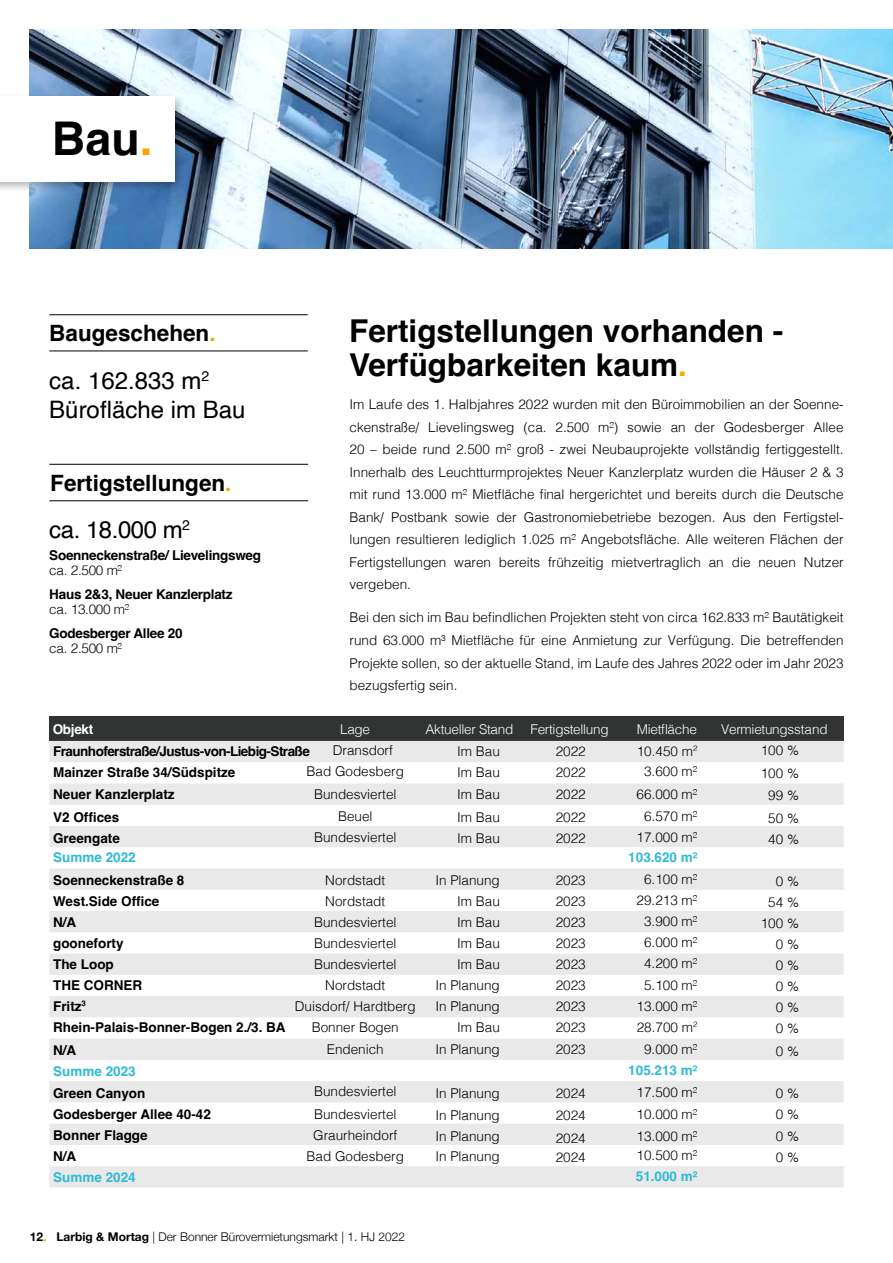
<style>
.page{position:relative;width:893px;height:1263px;background:#fff}
.page>*{position:absolute;margin:0;border:0;box-sizing:border-box;transform-origin:0 0}
.t1{font:700 46.5px "Helvetica";color:#000}
.t2{font:700 31.5px/34.5px "Helvetica";color:#000}
.t3{font:24px/28.8px "Helvetica";color:#000}
.t4{font:700 22.5px "Helvetica";color:#000}
.t5{font:300 13.5px/21px "Helvetica";color:#000}
.t6{font:700 13.5px/21px "Helvetica";color:#000}
.t7{font:700 13.5px "Helvetica";letter-spacing:-.02em;color:#000}
.t8{font:700 13.5px/21px "Helvetica";letter-spacing:-.04em;color:#000}
.t9{font:300 13.5px "Helvetica";letter-spacing:-.02em;color:#fff}
.t10{font:700 13.5px "Helvetica";color:#2fbad6}
.t11{font:700 13.5px "Helvetica";letter-spacing:-.02em;color:#fff}
.t12{font:300 12px "Helvetica Neue";color:#000}
.s1{color:#f7a600}
.s2{font-weight:700}
.s3{font-weight:700;color:#f7a600}
</style>
<div class="page">
<div style="left:49px;top:716px;width:795px;height:24px;background:#323434"></div>
<svg style="left:49px;top:741px;width:795px;height:446px;fill:#eaeaea"></svg>
<img style="left:30px;top:30px;width:863px;height:219px">
<div style="left:0;top:94px;width:184px;height:99px;background:#000;opacity:.27"></div>
<div style="left:0;top:97px;width:175px;height:85px;background:#fff"></div>
<hr style="left:49px;top:314px;width:259px;height:1px;background:#000">
<hr style="left:49px;top:351px;width:259px;height:1px;background:#000">
<hr style="left:49px;top:464px;width:259px;height:1px;background:#000">
<hr style="left:49px;top:500px;width:259px;height:1px;background:#000">
<h1 class="t1" style="left:52px;top:111px;width:102px">Bau<span class="s1">.</span></h1>
<h3 class="t4" style="left:49px;top:320px;width:168px">Baugeschehen<span class="s1">.</span></h3>
<h3 class="t3" style="left:49px;top:367px;width:198px">ca. 162.833 m<sup>2<br></sup>Bürofläche im Bau</h3>
<h3 class="t4" style="left:50px;top:469px;width:183px">Fertigstellungen<span class="s1">.</span></h3>
<h3 class="t3" style="left:49px;top:515px;width:142px">ca. 18.000 m<sup>2</sup></h3>
<p class="t7" style="left:49px;top:547px;width:213px">Soenneckenstraße/ Lievelingsweg</p>
<p class="t5" style="left:49px;top:559px;width:74px">ca. 2.500 m²</p>
<p class="t7" style="left:49px;top:586px;width:185px">Haus 2&amp;3, Neuer Kanzlerplatz</p>
<p class="t5" style="left:49px;top:598px;width:82px">ca. 13.000 m²</p>
<p class="t7" style="left:49px;top:625px;width:135px">Godesberger Allee 20</p>
<p class="t5" style="left:49px;top:637px;width:74px">ca. 2.500 m²</p>
<h2 class="t2" style="left:349px;top:317px;width:436px">Fertigstellungen vorhanden -<br>Verfügbarkeiten kaum<span class="s1">.</span></h2>
<p class="t5" style="left:350px;top:392px;width:496px;line-height:22.5px;text-align:justify">Im Laufe des 1. Halbjahres 2022 wurden mit den Büroimmobilien an der Soenne&shy;ckenstraße/ Lievelingsweg (ca. 2.500 m²) sowie an der Godesberger Allee 20 – beide rund 2.500 m² groß - zwei Neubauprojekte vollständig fertiggestellt.<br>Innerhalb des Leuchtturmprojektes Neuer Kanzlerplatz wurden die Häuser 2 &amp; 3 mit rund 13.000 m² Mietfläche final hergerichtet und bereits durch die Deutsche Bank/ Postbank sowie der Gastronomiebetriebe bezogen. Aus den Fertigstel&shy;lungen resultieren lediglich 1.025 m² Angebotsfläche. Alle weiteren Flächen der Fertigstellungen waren bereits frühzeitig mietvertraglich an die neuen Nutzer vergeben.</p>
<p class="t5" style="left:350px;top:605px;width:496px;line-height:22.5px;text-align:justify">Bei den sich im Bau befindlichen Projekten steht von circa 162.833 m² Bautätigkeit rund 63.000 m³ Mietfläche für eine Anmietung zur Verfügung. Die betreffenden Projekte sollen, so der aktuelle Stand, im Laufe des Jahres 2022 oder im Jahr 2023 bezugsfertig sein.</p>
<p class="t11" style="left:53px;top:721px;width:42px">Objekt</p>
<p class="t9" style="left:340px;top:718px;width:31px">Lage</p>
<p class="t9" style="left:425px;top:718px;width:89px">Aktueller Stand</p>
<p class="t9" style="left:530px;top:718px;width:80px">Fertigstellung</p>
<p class="t9" style="left:637px;top:718px;width:62px">Mietfläche</p>
<p class="t9" style="left:721px;top:718px;width:108px">Vermietungsstand</p>
<p class="t5" style="left:306px;top:739px;width:99px;text-indent:26px">Dransdorf<br>Bad Godesberg</p>
<p class="t5" style="left:314px;top:782px;width:84px;line-height:22.5px;text-align:center">Bundesviertel<br>Beuel</p>
<p class="t5" style="left:314px;top:826px;width:84px">Bundesviertel</p>
<p class="t5" style="left:295px;top:868px;width:122px;text-align:center">Nordstadt<br>Nordstadt<br>Bundesviertel<br>Bundesviertel<br>Bundesviertel<br>Nordstadt<br>Duisdorf/ Hardtberg<br>Bonner Bogen</p>
<p class="t5" style="left:327px;top:1038px;width:59px">Endenich</p>
<p class="t5" style="left:314px;top:1079px;width:84px;line-height:22.5px">Bundesviertel<br>Bundesviertel</p>
<p class="t5" style="left:306px;top:1123px;width:99px;text-align:center">Graurheindorf<br>Bad Godesberg</p>
<p class="t8" style="left:53px;top:742px;width:258px">Fraunhoferstraße/Justus-von-Liebig-Straße<br>Mainzer Straße 34/Südspitze</p>
<p class="t6" style="left:53px;top:785px;width:123px;line-height:22.5px">Neuer Kanzlerplatz<br>V2 Offices</p>
<p class="t6" style="left:53px;top:829px;width:68px">Greengate</p>
<p class="t10" style="left:53px;top:849px;width:84px">Summe 2022</p>
<p class="t6" style="left:53px;top:871px;width:234px">Soenneckenstraße 8<br>West.Side Office<br>N/A<br>gooneforty<br>The Loop<br>THE CORNER<br>Fritz<sup>3<br></sup>Rhein-Palais-Bonner-Bogen 2./3. BA</p>
<p class="t6" style="left:53px;top:1041px;width:25px">N/A</p>
<p class="t10" style="left:53px;top:1062px;width:84px">Summe 2023</p>
<p class="t6" style="left:53px;top:1084px;width:159px">Green Canyon<br>Godesberger Allee 40-42<br>Bonner Flagge<br>N/A</p>
<p class="t10" style="left:53px;top:1169px;width:84px">Summe 2024</p>
<p class="t12" style="left:30px;top:1226px;width:377px"><span class="s2">12</span><span class="s3">.</span> <span class="s2">Larbig &amp; Mortag</span> | Der Bonner Bürovermietungsmarkt | 1. HJ 2022</p>
<p class="t5" style="left:457px;top:739px;width:44px">Im Bau<br>Im Bau</p>
<p class="t5" style="left:457px;top:782px;width:44px;line-height:22.5px">Im Bau<br>Im Bau</p>
<p class="t5" style="left:457px;top:826px;width:44px">Im Bau</p>
<p class="t5" style="left:435px;top:868px;width:66px;text-align:right">In Planung<br>Im Bau<br>Im Bau<br>Im Bau<br>Im Bau<br>In Planung<br>In Planung<br>Im Bau</p>
<p class="t5" style="left:435px;top:1038px;width:66px">In Planung</p>
<p class="t5" style="left:435px;top:1081px;width:66px;line-height:22.5px">In Planung<br>In Planung</p>
<p class="t5" style="left:435px;top:1126px;width:66px;line-height:19.5px">In Planung<br>In Planung</p>
<p class="t5" style="left:556px;top:739px;width:32px">2022<br>2022</p>
<p class="t5" style="left:556px;top:782px;width:32px;line-height:22.5px">2022<br>2022</p>
<p class="t5" style="left:556px;top:826px;width:32px">2022</p>
<p class="t5" style="left:556px;top:868px;width:32px;text-align:justify">2023<br>2023<br>2023<br>2023<br>2023<br>2023<br>2023<br>2023</p>
<p class="t5" style="left:556px;top:1038px;width:32px">2023</p>
<p class="t5" style="left:556px;top:1081px;width:32px;line-height:22.5px;text-align:justify">2024<br>2024<br>2024</p>
<p class="t5" style="left:556px;top:1146px;width:32px">2024</p>
<p class="t5" style="left:637px;top:739px;width:62px;text-align:center">10.450 m<sup>2<br></sup>3.600 m²</p>
<p class="t5" style="left:637px;top:782px;width:62px;line-height:22.5px;text-align:center">66.000 m²<br>6.570 m²</p>
<p class="t5" style="left:637px;top:826px;width:62px">17.000 m²</p>
<p class="t10" style="left:628px;top:849px;width:71px">103.620 m²</p>
<p class="t5" style="left:637px;top:868px;width:62px;text-align:center">6.100 m²<br>29.213 m²<br>3.900 m²<br>6.000 m²<br>4.200 m²<br>5.100 m²<br>13.000 m²<br>28.700 m<sup>2</sup></p>
<p class="t5" style="left:644px;top:1038px;width:55px">9.000 m²</p>
<p class="t10" style="left:628px;top:1062px;width:71px">105.213 m²</p>
<p class="t5" style="left:637px;top:1081px;width:62px;line-height:21.8px;text-align:justify">17.500 m²<br>10.000 m²<br>13.000 m²</p>
<p class="t5" style="left:637px;top:1144px;width:62px">10.500 m²</p>
<p class="t10" style="left:636px;top:1168px;width:63px">51.000 m²</p>
<p class="t5" style="left:761px;top:738px;width:40px;line-height:22.5px;text-align:center">100 %<br>100 %<br>99 %<br>50 %</p>
<p class="t5" style="left:768px;top:828px;width:32px">40 %</p>
<p class="t5" style="left:761px;top:870px;width:40px;text-align:right">0 %<br>54 %<br>100 %<br>0 %<br>0 %<br>0 %<br>0 %<br>0 %</p>
<p class="t5" style="left:776px;top:1039px;width:25px">0 %</p>
<p class="t5" style="left:776px;top:1081px;width:25px;line-height:21.5px;text-align:justify">0 % 0 % 0 % 0 %</p>
</div>
